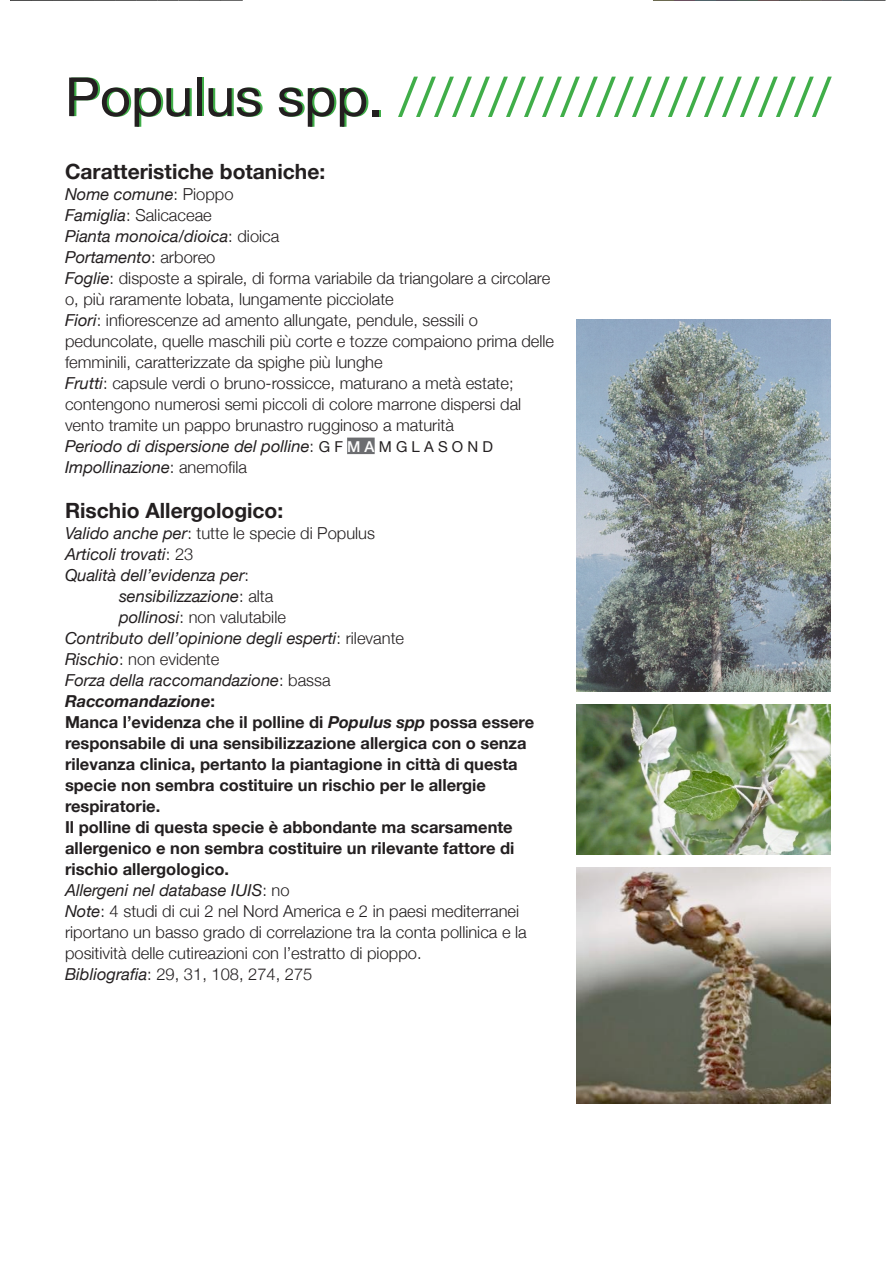
<style>
.page{position:relative;width:893px;height:1261px;background:#fff}
.page>*{position:absolute;margin:0;border:0;box-sizing:border-box;transform-origin:0 0}
.Intestazione_1{font:54px "Helvetica Neue";color:#40ae49}
.t1{font:700 21px "Helvetica Neue";color:#231f20}
.t2{font:300 16.5px/21px "Helvetica Neue";color:#231f20}
.t3{font:700 16.5px/21px "Helvetica Neue";color:#231f20}
.t4{font:italic 16.5px "Helvetica Neue";color:#231f20}
.t5{font:italic 700 16.5px "Helvetica Neue";color:#231f20}
.s1{color:#231f20}
.s2{font-weight:300;font-style:normal}
.s3{font-weight:400;font-style:italic}
.s4{font-style:normal;font-size:15px}
.s5{font-weight:500;font-style:normal;font-size:15px;color:#fff}
.s6{font-style:normal}
.s7{font-style:italic}
</style>
<div class="page">
<div style="left:347px;top:437px;width:27px;height:17px;background:#6c6d70"></div>
<img style="left:576px;top:320px;width:254px;height:371px">
<img style="left:576px;top:704px;width:254px;height:151px">
<img style="left:576px;top:867px;width:254px;height:236px">
<svg style="left:10px;top:0;width:233px;height:1px"></svg>
<svg style="left:653px;top:0;width:232px;height:1px"></svg>
<p class="Intestazione_1" style="left:65px;top:65px;width:767px"><span class="s1">Populus spp.</span> ////////////////////////</p>
<p class="t1" style="left:65px;top:158px;width:262px">Caratteristiche botaniche:</p>
<p class="t4" style="left:65px;top:184px;width:170px">Nome comune<span class="s2">: Pioppo</span></p>
<p class="t2" style="left:65px;top:204px;width:148px"><span class="s3">Famiglia</span>: Salicaceae</p>
<p class="t4" style="left:65px;top:226px;width:216px">Pianta monoica/dioica<span class="s2">: dioica</span></p>
<p class="t4" style="left:65px;top:247px;width:152px">Portamento<span class="s2">: arboreo</span></p>
<p class="t2" style="left:65px;top:267px;width:487px"><span class="s3">Foglie</span>: disposte a spirale, di forma variabile da triangolare a circolare o, più raramente lobata, lungamente picciolate</p>
<p class="t2" style="left:65px;top:309px;width:490px"><span class="s3">Fiori</span>: infiorescenze ad amento allungate, pendule, sessili o peduncolate, quelle maschili più corte e tozze compaiono prima delle femminili, caratterizzate da spighe più lunghe</p>
<p class="t2" style="left:65px;top:372px;width:458px"><span class="s3">Frutti</span>: capsule verdi o bruno-rossicce, maturano a metà estate; contengono numerosi semi piccoli di colore marrone dispersi dal vento tramite un pappo brunastro rugginoso a maturità</p>
<p class="t4" style="left:65px;top:436px;width:429px">Periodo di dispersione del polline<span class="s2">:</span> <span class="s4">G F</span> <span class="s5">M A</span> <span class="s4">M G L A S O N D</span></p>
<p class="t4" style="left:65px;top:457px;width:183px">Impollinazione<span class="s2">: anemofila</span></p>
<p class="t1" style="left:65px;top:497px;width:220px">Rischio Allergologico:</p>
<p class="t2" style="left:65px;top:522px;width:311px"><span class="s3">Valido anche per</span>: tutte le specie di Populus</p>
<p class="t4" style="left:65px;top:544px;width:130px">Articoli trovati<span class="s2">: 23</span></p>
<p class="t4" style="left:65px;top:565px;width:185px">Qualità dell’evidenza per<span class="s2">:</span></p>
<p class="t4" style="left:119px;top:586px;width:156px">sensibilizzazione<span class="s2">: alta</span></p>
<p class="t2" style="left:119px;top:606px;width:168px"><span class="s3">pollinosi</span>: non valutabile</p>
<p class="t4" style="left:65px;top:628px;width:340px">Contributo dell’opinione degli esperti<span class="s2">: rilevante</span></p>
<p class="t2" style="left:65px;top:648px;width:156px"><span class="s3">Rischio</span>: non evidente</p>
<p class="t4" style="left:65px;top:670px;width:267px">Forza della raccomandazione<span class="s2">: bassa</span></p>
<p class="t5" style="left:65px;top:691px;width:152px">Raccomandazione<span class="s6">:</span></p>
<p class="t3" style="left:65px;top:711px;width:470px">Manca l’evidenza che il polline di <span class="s7">Populus spp</span> possa essere responsabile di una sensibilizzazione allergica con o senza rilevanza clinica, pertanto la piantagione in città di questa specie non sembra costituire un rischio per le allergie respiratorie.</p>
<p class="t3" style="left:65px;top:816px;width:451px;text-align:justify">Il polline di questa specie è abbondante ma scarsamente allergenico e non sembra costituire un rilevante fattore di rischio allergologico.</p>
<p class="t4" style="left:65px;top:880px;width:226px">Allergeni nel database IUIS<span class="s2">: no</span></p>
<p class="t2" style="left:65px;top:900px;width:463px"><span class="s3">Note</span>: 4 studi di cui 2 nel Nord America e 2 in paesi mediterranei riportano un basso grado di correlazione tra la conta pollinica e la positività delle cutireazioni con l’estratto di pioppo.</p>
<p class="t2" style="left:65px;top:963px;width:249px"><span class="s3">Bibliografia</span>: 29, 31, 108, 274, 275</p>
</div>
